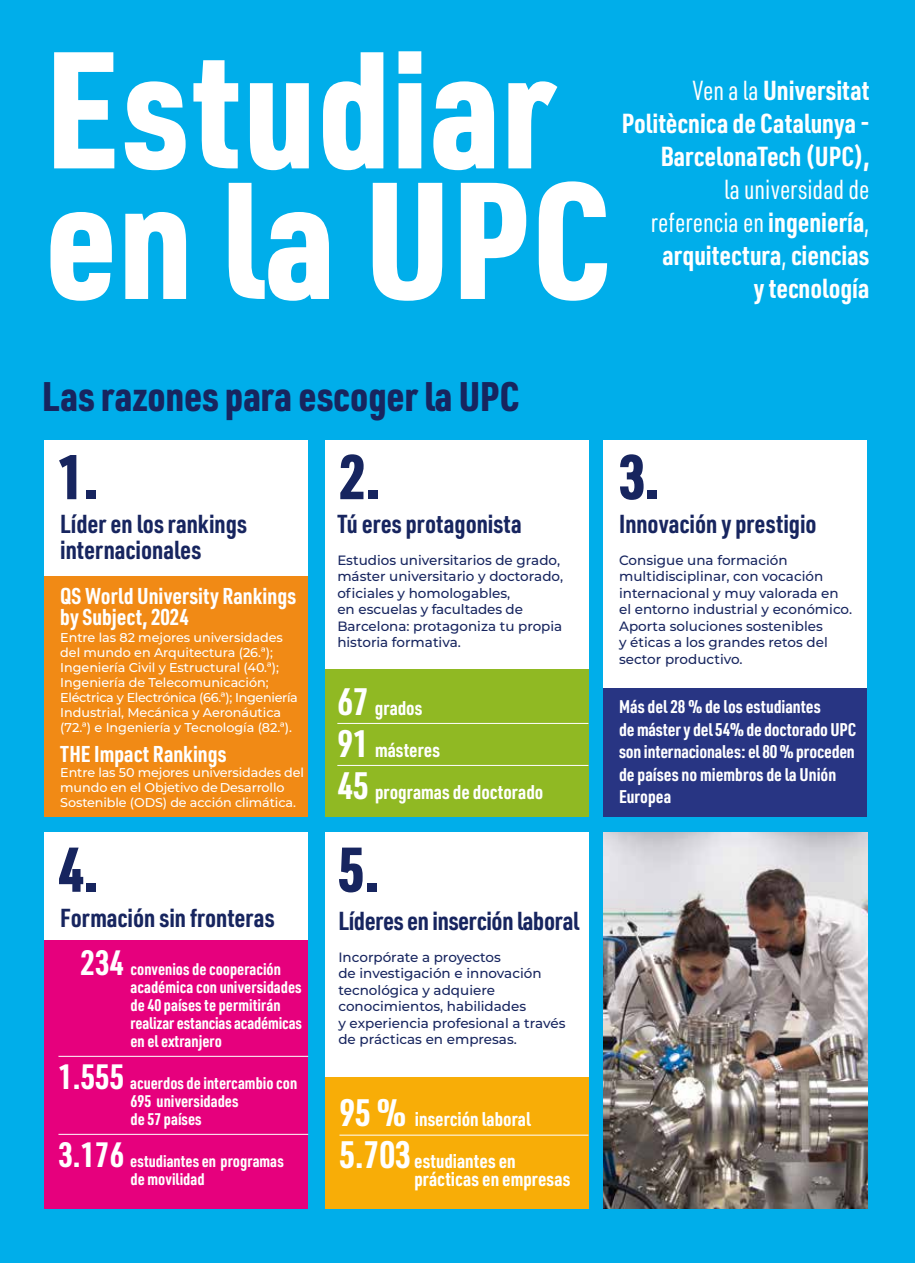
<style>
.page{position:relative;width:915px;height:1263px;background:#fff}
.page>*{position:absolute;margin:0;border:0;box-sizing:border-box;transform-origin:0 0}
.t1{font:900 162.6px/130.5px "URWDIN Cond";letter-spacing:.01em;color:#fff}
.t2{font:900 61.8px "URWDIN Cond";color:#17255f}
.t3{font:900 40.5px "URWDIN Cond";letter-spacing:.005em;color:#17255f}
.t4{font:700 27px/33px "URWDIN Cond";color:#fff;text-align:right}
.t5{font:700 25.5px/25.5px "URWDIN Cond";color:#17255f}
.t6{font:700 22.5px/21px "URWDIN Cond";color:#fff}
.t7{font:700 19.5px/42px "URWDIN Cond";color:#fff}
.t8{font:700 18px/22.5px "URWDIN Cond";color:#fff}
.t9{font:700 16.5px/18px "URWDIN Cond";color:#fff}
.t10{font:500 13.5px/16.5px "Montserrat";color:#17255f}
.t11{font:500 12.75px/15px "Montserrat";letter-spacing:-.005em;color:#fff}
.s1{font-weight:400}
.s2{font-size:34.5px}
.s3{font-size:37.5px}
</style>
<div class="page">
<div style="left:0;top:0;width:914px;height:1263px;background:#00aeea"></div>
<div style="left:44px;top:832px;width:264px;height:377px;background:#fff"></div>
<div style="left:44px;top:940px;width:264px;height:269px;background:#e6007d"></div>
<div style="left:324px;top:440px;width:264px;height:376px;background:#fff"></div>
<div style="left:324px;top:669px;width:264px;height:147px;background:#90b923"></div>
<div style="left:44px;top:440px;width:264px;height:376px;background:#fff"></div>
<div style="left:44px;top:576px;width:264px;height:240px;background:#f18a15"></div>
<div style="left:324px;top:832px;width:264px;height:377px;background:#fff"></div>
<div style="left:324px;top:1077px;width:264px;height:132px;background:#f8ad07"></div>
<div style="left:603px;top:440px;width:264px;height:376px;background:#fff"></div>
<div style="left:603px;top:688px;width:264px;height:128px;background:#283583"></div>
<hr style="left:58px;top:1056px;width:250px;height:1px;background:#fff">
<hr style="left:58px;top:1134px;width:250px;height:1px;background:#fff">
<hr style="left:337px;top:723px;width:251px;height:1px;background:#fff">
<hr style="left:337px;top:765px;width:251px;height:1px;background:#fff">
<hr style="left:339px;top:1135px;width:249px;height:1px;background:#fff">
<img style="left:603px;top:832px;width:264px;height:377px">
<h1 class="t1" style="left:44px;top:38px;width:567px">Estudiar en la UPC</h1>
<h3 class="t4" style="left:621px;top:73px;width:249px"><span class="s1">Ven a la</span> Universitat<br>Politècnica de Catalunya -<br>BarcelonaTech (UPC),</h3>
<h3 class="t4" style="left:650px;top:172px;width:220px"><span class="s1">la universidad de referencia en</span> ingeniería<span class="s1">, </span>arquitectura<span class="s1">,</span> ciencias y tecnología</h3>
<h3 class="t3" style="left:42px;top:368px;width:478px">Las razones para escoger la UPC</h3>
<h2 class="t2" style="left:58px;top:435px;width:42px">1.</h2>
<h3 class="t5" style="left:60px;top:511px;width:188px">Líder en los rankings internacionales</h3>
<h3 class="t6" style="left:60px;top:585px;width:237px">QS World University Rankings by Subject, 2024</h3>
<p class="t11" style="left:60px;top:629px;width:239px">Entre las 82 mejores universidades del mundo en Arquitectura (26.ª); Ingeniería Civil y Estructural (40.ª); Ingeniería de Telecomunicación; Eléctrica y Electrónica (66.ª); Ingeniería Industrial, Mecánica y Aeronáutica (72.ª) e Ingeniería y Tecnología (82.ª).</p>
<h3 class="t6" style="left:60px;top:742px;width:168px">THE Impact Rankings</h3>
<p class="t11" style="left:60px;top:764px;width:245px">Entre las 50 mejores universidades del mundo en el Objetivo de Desarrollo<br>Sostenible (ODS) de acción climática.</p>
<h2 class="t2" style="left:58px;top:827px;width:42px">4.</h2>
<h3 class="t5" style="left:60px;top:904px;width:216px">Formación sin fronteras</h3>
<p class="t9" style="left:130px;top:960px;width:173px;text-indent:-50px"><span class="s2">234</span> convenios de cooperación académica con universidades de 40 países te permitirán realizar estancias académicas en el extranjero</p>
<p class="t9" style="left:130px;top:1074px;width:168px;text-indent:-72px"><span class="s2">1.555</span> acuerdos de intercambio con<br>695 universidades<br>de 57 países</p>
<p class="t9" style="left:58px;top:1152px;width:227px;text-align:center"><span class="s2">3.176</span> estudiantes en programas de movilidad</p>
<h2 class="t2" style="left:339px;top:435px;width:42px">2.</h2>
<h3 class="t5" style="left:337px;top:511px;width:186px">Tú eres protagonista</h3>
<p class="t10" style="left:337px;top:551px;width:227px">Estudios universitarios de grado, máster universitario y doctorado, oficiales y homologables,<br>en escuelas y facultades de<br>Barcelona: protagoniza tu propia historia formativa.</p>
<h3 class="t7" style="left:337px;top:686px;width:207px"><span class="s3">67</span> grados<br><span class="s3">91</span> másteres<br><span class="s3">45</span> programas de doctorado</h3>
<h2 class="t2" style="left:338px;top:827px;width:42px">5.</h2>
<h3 class="t5" style="left:338px;top:907px;width:242px">Líderes en inserción laboral</h3>
<p class="t10" style="left:338px;top:948px;width:228px">Incorpórate a proyectos<br>de investigación e innovación tecnológica y adquiere conocimientos, habilidades<br>y experiencia profesional a través de prácticas en empresas.</p>
<h3 class="t7" style="left:339px;top:1097px;width:193px"><span class="s3">95 %</span> inserción laboral<br><span class="s3">5.703</span> estudiantes en</h3>
<h3 class="t7" style="left:414px;top:1157px;width:157px">prácticas en empresas</h3>
<h2 class="t2" style="left:619px;top:435px;width:42px">3.</h2>
<h3 class="t5" style="left:619px;top:511px;width:199px">Innovación y prestigio</h3>
<p class="t10" style="left:619px;top:551px;width:234px">Consigue una formación multidisciplinar, con vocación internacional y muy valorada en el entorno industrial y económico.<br>Aporta soluciones sostenibles<br>y éticas a los grandes retos del sector productivo.</p>
<h3 class="t8" style="left:619px;top:695px;width:238px">Más del 28 % de los estudiantes<br>de máster y del 54% de doctorado UPC son internacionales: el 80 % proceden de países no miembros de la Unión<br>Europea</h3>
</div>
